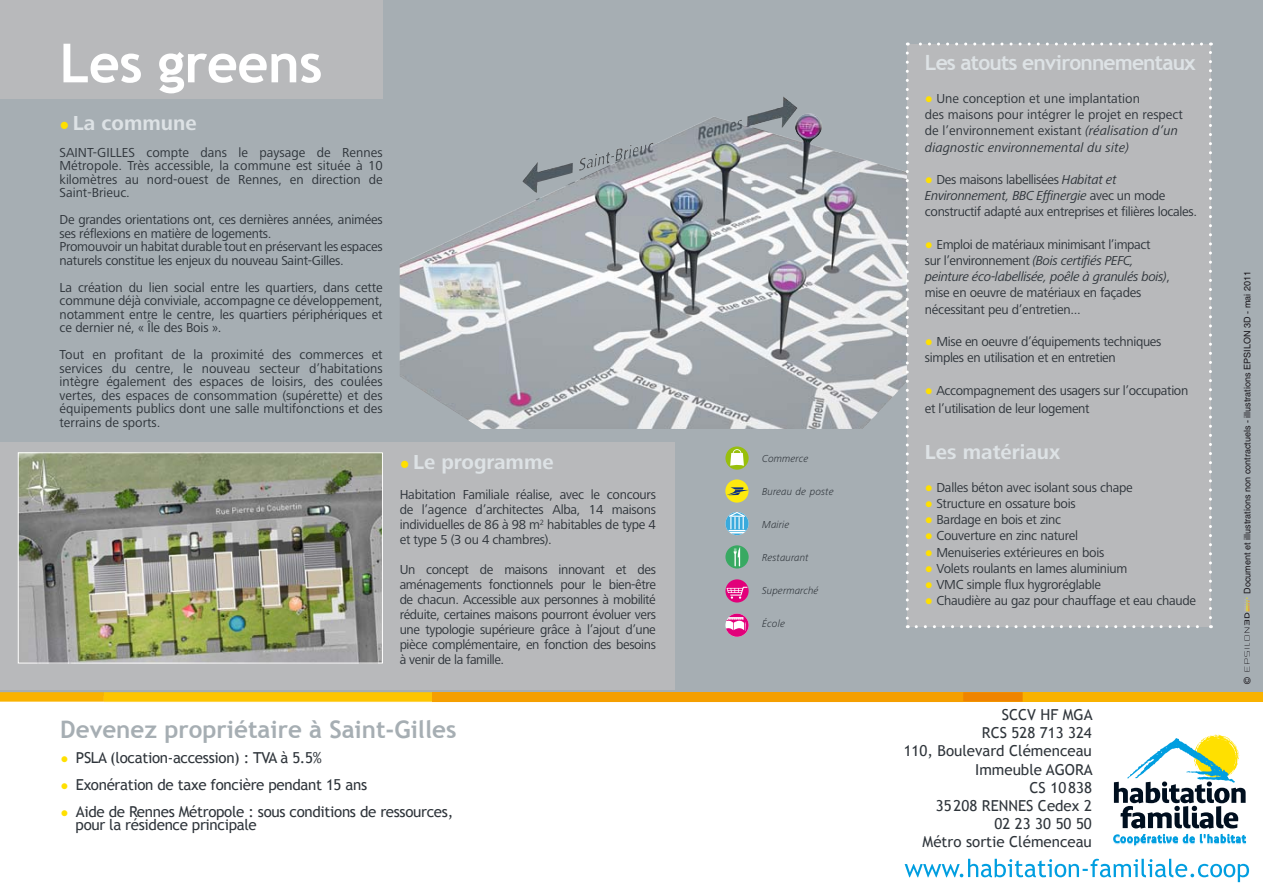
<style>
.page{position:relative;width:1263px;height:893px;background:#fff}
.page>*{position:absolute;margin:0;border:0;box-sizing:border-box;transform-origin:0 0}
.t1{font:700 54px "Trebuchet MS";letter-spacing:-.01em;color:#fff}
.t2{font:700 24.15px "Trebuchet MS";color:#a6aeb3}
.t3{font:700 21px "Frutiger Next LT";color:#dde2e5}
.t4{font:700 21px "Trebuchet MS";letter-spacing:-.04em;color:#dde2e5}
.t5{font:15.15px "Trebuchet MS";letter-spacing:-.02em;color:#2f353b}
.t6{font:15.15px "Trebuchet MS";color:#2f353b}
.t7{font:13.5px/13.5px "Frutiger Next LT";letter-spacing:-.02em;color:#2f353b}
.t8{font:13.5px/16.2px "Frutiger Next LT";color:#2f353b}
.t9{font:italic 13.5px "Frutiger Next LT";letter-spacing:-.03em;color:#2f353b}
.t10{font:italic 300 10.5px "Frutiger Next LT";color:#2f353b}
.t11{font:9px "Helvetica";color:#1a171c}
.s1{font-family:"Trebuchet MS";font-weight:400;font-size:16.5px;color:#ffe000}
.s2{font-size:13.5px;color:#ffe000}
.s3{font-family:"Trebuchet MS";color:#ffe000}
.s4{font-style:italic}
.s5{font-style:normal}
</style>
<div class="page">
<div style="left:0;top:0;width:1263px;height:695px;background:#a6aeb3"></div>
<div style="left:0;top:0;width:383px;height:98px;background:#b8b9bb"></div>
<div style="left:0;top:442px;width:674px;height:248px;background:#b8b9bb"></div>
<img style="left:400px;top:96px;width:506px;height:333px">
<img style="left:20px;top:454px;width:361px;height:207px">
<div style="left:18px;top:452px;width:365px;height:211px;border:1px solid #fff"></div>
<svg style="left:1244px;top:598px;width:5px;height:74px"></svg>
<svg style="left:905px;top:859px;width:344px;height:23px"></svg>
<svg style="left:1113px;top:735px;width:133px;height:112px"></svg>
<div style="left:907px;top:44px;width:303px;height:583px;background:#b8b9bb"></div>
<svg style="left:906px;top:53px;width:3px;height:575px"></svg>
<svg style="left:916px;top:625px;width:295px;height:3px"></svg>
<svg style="left:1209px;top:43px;width:3px;height:575px"></svg>
<svg style="left:907px;top:43px;width:294px;height:3px"></svg>
<div style="left:432px;top:692px;width:831px;height:10px;background:#f9b200"></div>
<svg style="left:0;top:692px;width:1023px;height:10px;background:#f9ba09"></svg>
<div style="left:432px;top:692px;width:531px;height:10px;background:#f59f00"></div>
<svg style="left:725px;top:545px;width:24px;height:23px"></svg>
<svg style="left:734px;top:547px;width:6px;height:19px"></svg>
<svg style="left:725px;top:579px;width:24px;height:23px"></svg>
<svg style="left:727px;top:587px;width:20px;height:12px"></svg>
<svg style="left:725px;top:512px;width:24px;height:23px"></svg>
<svg style="left:725px;top:446px;width:24px;height:24px"></svg>
<svg style="left:730px;top:449px;width:14px;height:17px"></svg>
<div style="left:725px;top:479px;width:23px;height:24px;background:#fdea0f;border-radius:50%"></div>
<svg style="left:727px;top:487px;width:22px;height:8px"></svg>
<svg style="left:726px;top:614px;width:23px;height:23px"></svg>
<p class="t1" style="left:60px;top:29px;width:264px">Les greens</p>
<p class="t3" style="left:60px;top:111px;width:139px"><span class="s1">●</span> La commune</p>
<p class="t7" style="left:60px;top:145px;width:325px;text-align:justify">SAINT-GILLES compte dans le paysage de Rennes Métropole. Très accessible, la commune est située à 10 kilomètres au nord-ouest de Rennes, en direction de Saint-Brieuc.</p>
<p class="t7" style="left:60px;top:213px;width:325px">De grandes orientations ont, ces dernières années, animées ses réflexions en matière de logements.</p>
<p class="t7" style="left:60px;top:240px;width:325px">Promouvoir un habitat durable tout en préservant les espaces naturels constitue les enjeux du nouveau Saint-Gilles.</p>
<p class="t7" style="left:60px;top:280px;width:325px;text-align:justify">La création du lien social entre les quartiers, dans cette commune déjà conviviale, accompagne ce développement, notamment entre le centre, les quartiers périphériques et ce dernier né, « Île des Bois ».</p>
<p class="t7" style="left:60px;top:348px;width:325px;text-align:justify">Tout en profitant de la proximité des commerces et services du centre, le nouveau secteur d’habitations intègre également des espaces de loisirs, des coulées vertes, des espaces de consommation (supérette) et des équipements publics dont une salle multifonctions et des terrains de sports.</p>
<p class="t3" style="left:400px;top:450px;width:155px"><span class="s1">●</span> Le programme</p>
<p class="t7" style="left:400px;top:487px;width:258px;line-height:15px;text-align:justify">Habitation Familiale réalise, avec le concours de l’agence d’architectes Alba, 14 maisons individuelles de 86 à 98 m<sup>2</sup> habitables de type 4 et type 5 (3 ou 4 chambres).</p>
<p class="t7" style="left:400px;top:562px;width:258px;line-height:15px;text-align:justify">Un concept de maisons innovant et des aménagements fonctionnels pour le bien-être de chacun. Accessible aux personnes à mobilité réduite, certaines maisons pourront évoluer vers une typologie supérieure grâce à l’ajout d’une pièce complémentaire, en fonction des besoins à venir de la famille.</p>
<p class="t2" style="left:60px;top:714px;width:398px">Devenez propriétaire à Saint-Gilles</p>
<p class="t5" style="left:61px;top:748px;width:263px"><span class="s2">●</span> PSLA (location-accession) : TVA à 5.5%</p>
<p class="t5" style="left:61px;top:775px;width:308px"><span class="s2">●</span> Exonération de taxe foncière pendant 15 ans</p>
<p class="t5" style="left:61px;top:802px;width:394px"><span class="s2">●</span> Aide de Rennes Métropole : sous conditions de ressources,</p>
<p class="t5" style="left:76px;top:816px;width:183px">pour la résidence principale</p>
<p class="t10" style="left:762px;top:453px;width:48px">Commerce</p>
<p class="t10" style="left:762px;top:486px;width:73px">Bureau de poste</p>
<p class="t10" style="left:762px;top:519px;width:29px">Mairie</p>
<p class="t10" style="left:762px;top:552px;width:48px">Restaurant</p>
<p class="t10" style="left:762px;top:585px;width:58px">Supermarché</p>
<p class="t10" style="left:762px;top:618px;width:24px">École</p>
<p class="t4" style="left:925px;top:50px;width:272px">Les atouts environnementaux</p>
<p class="t8" style="left:925px;top:90px;width:217px"><span class="s3">●</span> Une conception et une implantation</p>
<p class="t8" style="left:925px;top:107px;width:260px">des maisons pour intégrer le projet en respect de l’environnement existant <span class="s4">(réalisation d’un diagnostic environnemental du site)</span></p>
<p class="t7" style="left:925px;top:171px;width:274px;line-height:16.2px"><span class="s3">●</span> Des maisons labellisées <span class="s4">Habitat et<br>Environnement, BBC Effinergie</span> avec un mode constructif adapté aux entreprises et filières locales.</p>
<p class="t7" style="left:925px;top:237px;width:227px"><span class="s3">●</span> Emploi de matériaux minimisant l’impact</p>
<p class="t9" style="left:925px;top:253px;width:211px"><span class="s5">sur l’environnement</span> (Bois certifiés PEFC,</p>
<p class="t7" style="left:925px;top:269px;width:247px;line-height:16.2px"><span class="s4">peinture éco-labellisée, poêle à granulés bois)</span>, mise en oeuvre de matériaux en façades nécessitant peu d’entretien...</p>
<p class="t7" style="left:925px;top:333px;width:238px;line-height:16.2px"><span class="s3">●</span> Mise en oeuvre d’équipements techniques simples en utilisation et en entretien</p>
<p class="t7" style="left:925px;top:381px;width:265px;line-height:18.1px"><span class="s3">●</span> Accompagnement des usagers sur l’occupation et l’utilisation de leur logement</p>
<p class="t3" style="left:925px;top:441px;width:137px">Les matériaux</p>
<p class="t7" style="left:925px;top:481px;width:209px"><span class="s3">●</span> Dalles béton avec isolant sous chape</p>
<p class="t7" style="left:925px;top:497px;width:152px"><span class="s3">●</span> Structure en ossature bois</p>
<p class="t7" style="left:925px;top:513px;width:138px"><span class="s3">●</span> Bardage en bois et zinc</p>
<p class="t7" style="left:925px;top:529px;width:155px"><span class="s3">●</span> Couverture en zinc naturel</p>
<p class="t7" style="left:925px;top:545px;width:181px"><span class="s3">●</span> Menuiseries extérieures en bois</p>
<p class="t7" style="left:925px;top:562px;width:204px"><span class="s3">●</span> Volets roulants en lames aluminium</p>
<p class="t7" style="left:925px;top:578px;width:178px"><span class="s3">●</span> VMC simple flux hygroréglable</p>
<p class="t7" style="left:925px;top:594px;width:273px"><span class="s3">●</span> Chaudière au gaz pour chauffage et eau chaude</p>
<p class="t6" style="left:1002px;top:706px;width:92px">SCCV HF MGA</p>
<p class="t6" style="left:982px;top:724px;width:111px">RCS 528 713 324</p>
<p class="t6" style="left:904px;top:742px;width:190px">110, Boulevard Clémenceau</p>
<p class="t6" style="left:975px;top:760px;width:119px">Immeuble AGORA</p>
<p class="t5" style="left:1029px;top:778px;width:64px">CS 10838</p>
<p class="t6" style="left:936px;top:796px;width:158px">35208 RENNES Cedex 2</p>
<p class="t5" style="left:994px;top:815px;width:99px">02 23 30 50 50</p>
<p class="t6" style="left:923px;top:833px;width:171px">Métro sortie Clémenceau</p>
<p class="t11" style="left:1242px;top:594px;width:324px;rotate:-90deg">Document et illustrations non contractuels - illustrations EPSILON 3D - mai 2011</p>
<p class="t11" style="left:1242px;top:684px;width:8px;rotate:-90deg">©</p>
</div>
